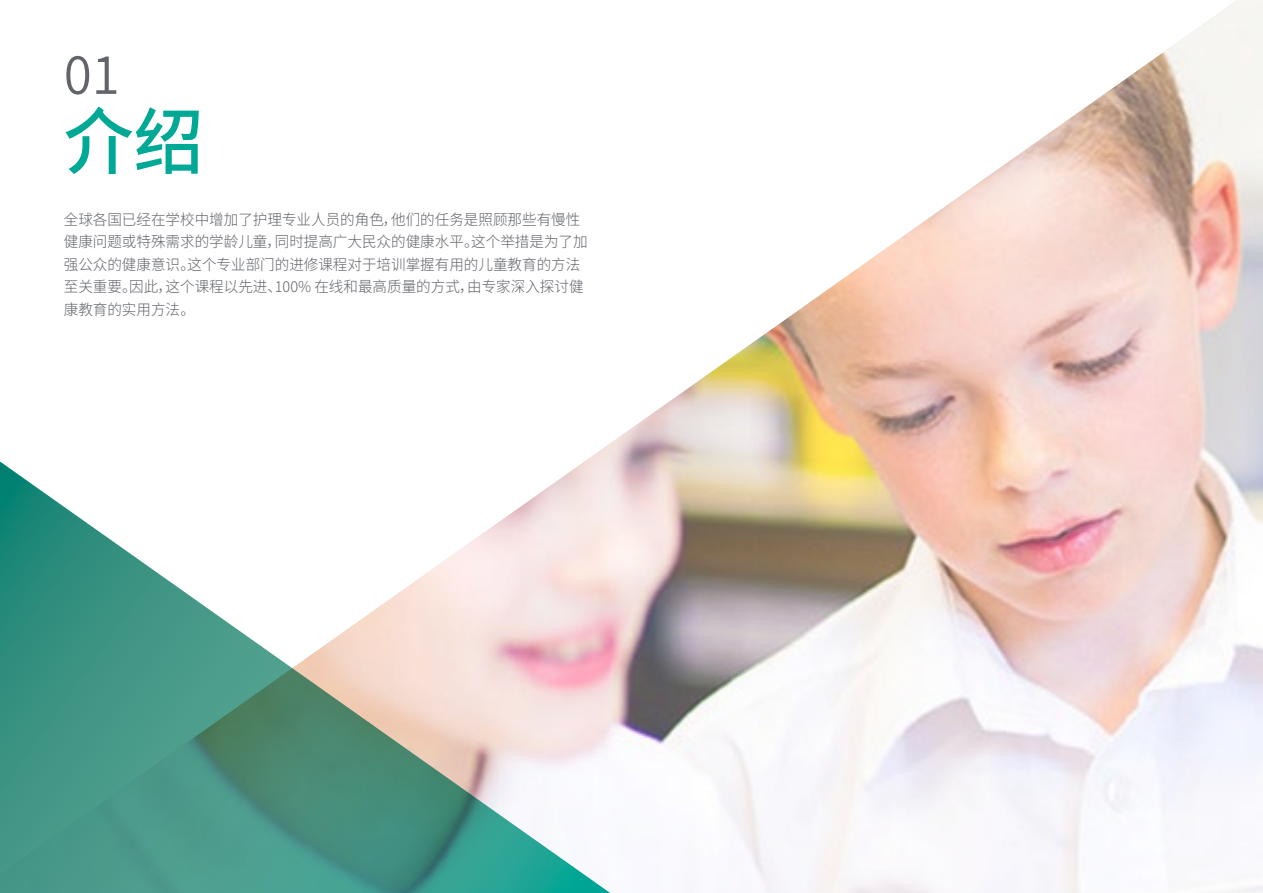
<style>
.page{position:relative;width:1263px;height:893px;background:#fff}
.page>*{position:absolute;margin:0;border:0;box-sizing:border-box;transform-origin:0 0}
.t1{font:500 72px "Source Han Sans CN";color:#00a996}
.t2{font:52.5px "Source Han Sans CN";color:#61646a}
.t3{font:300 15px/22.5px "Source Han Sans CN";color:#61646a}
</style>
<div class="page">
<img style="left:607px;top:0;width:656px;height:893px">
<svg style="left:0;top:446px;width:640px;height:447px"></svg>
<h2 class="t2" style="left:64px;top:45px;width:57px">01</h2>
<h1 class="t1" style="left:64px;top:101px;width:141px">介绍</h1>
<p class="t3" style="left:64px;top:208px;width:525px">全球各国已经在学校中增加了护理专业人员的角色，他们的任务是照顾那些有慢性健康问题或特殊需求的学龄儿童，同时提高广大民众的健康水平。这个举措是为了加强公众的健康意识。这个专业部门的进修课程对于培训掌握有用的儿童教育的方法至关重要。因此，这个课程以先进、100% 在线和最高质量的方式，由专家深入探讨健康教育的实用方法。</p>
</div>
